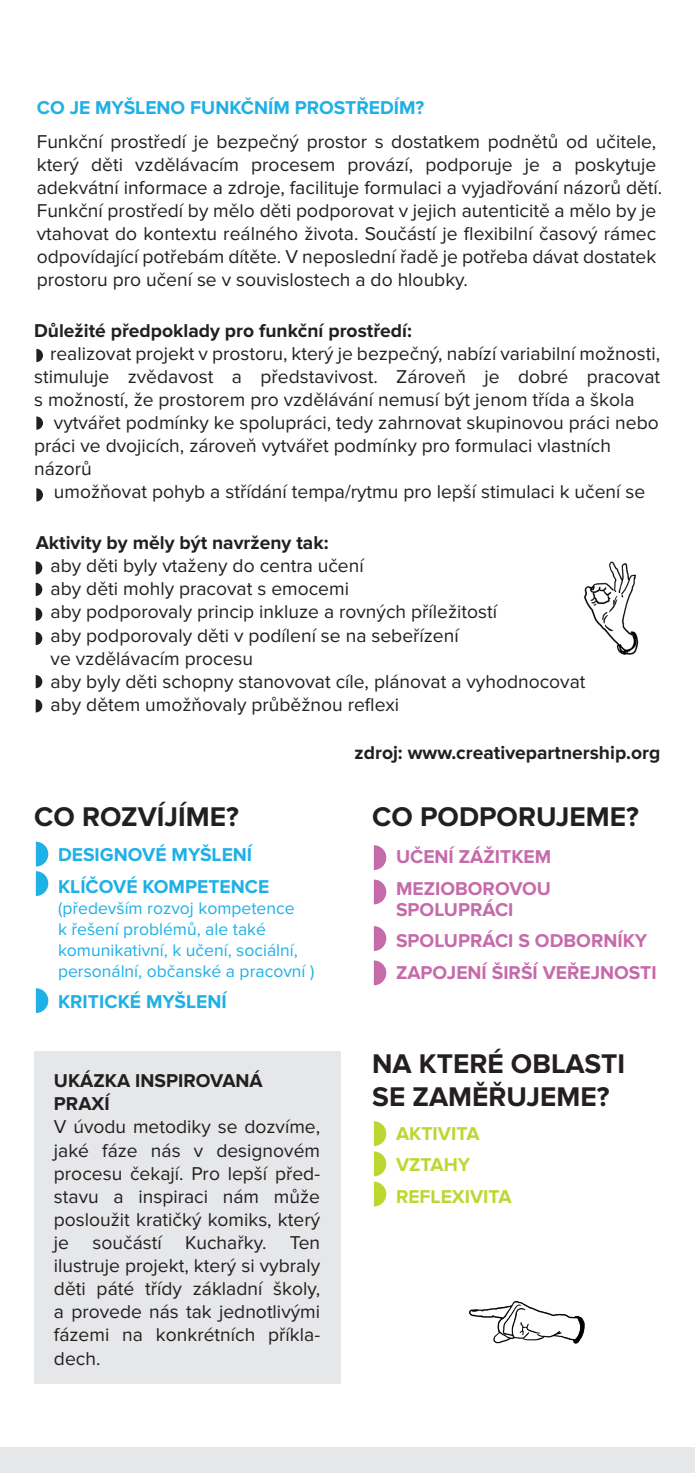
<style>
.page{position:relative;width:695px;height:1474px;background:#fff}
.page>*{position:absolute;margin:0;border:0;box-sizing:border-box;transform-origin:0 0}
.t1{font:700 28px/33.6px "Proxima Nova";color:#231f20}
.t2{font:19.25px/23.1px "Proxima Nova";color:#231f20}
.t3{font:700 19.25px/23.1px "Proxima Nova";color:#231f20}
.t4{font:700 19.25px/31.5px "Proxima Nova";color:#c66aaa}
.t5{font:700 19.25px/31.5px "Proxima Nova";color:#1fb0e6}
.t6{font:700 19.25px/31.5px "Proxima Nova";color:#bed630}
.t7{font:17.5px/21px "Proxima Nova";color:#1fb0e6}
</style>
<div class="page">
<div style="left:35px;top:1051px;width:306px;height:332px;background:#e6e7e9"></div>
<svg style="left:36px;top:841px;width:12px;height:55px"></svg>
<svg style="left:36px;top:988px;width:12px;height:25px"></svg>
<svg style="left:374px;top:1121px;width:12px;height:85px"></svg>
<svg style="left:374px;top:845px;width:12px;height:25px"></svg>
<svg style="left:374px;top:879px;width:12px;height:25px"></svg>
<svg style="left:374px;top:926px;width:12px;height:25px"></svg>
<svg style="left:374px;top:960px;width:12px;height:25px"></svg>
<svg style="left:36px;top:349px;width:7px;height:13px"></svg>
<svg style="left:36px;top:416px;width:7px;height:14px"></svg>
<svg style="left:36px;top:488px;width:7px;height:13px"></svg>
<svg style="left:36px;top:561px;width:6px;height:13px"></svg>
<svg style="left:36px;top:607px;width:6px;height:14px"></svg>
<svg style="left:36px;top:632px;width:6px;height:13px"></svg>
<svg style="left:36px;top:675px;width:6px;height:13px"></svg>
<svg style="left:36px;top:699px;width:6px;height:13px"></svg>
<svg style="left:36px;top:582px;width:6px;height:14px"></svg>
<div style="left:0;top:1447px;width:694px;height:26px;background:#e6e7e9"></div>
<img style="left:469px;top:1301px;width:116px;height:43px">
<img style="left:584px;top:561px;width:55px;height:94px">
<p class="t5" style="left:37px;top:93px;width:389px">CO JE MYŠLENO FUNKČNÍM PROSTŘEDÍM?</p>
<p class="t2" style="left:37px;top:130px;width:627px">Funkční prostředí je bezpečný prostor s dostatkem podnětů od učitele, který děti vzdělávacím procesem provází, podporuje je a poskytuje adekvátní informace a zdroje, facilituje formulaci a vyjadřování názorů dětí.<br>Funkční prostředí by mělo děti podporovat v jejich autenticitě a mělo by je vtahovat do kontextu reálného života. Součástí je flexibilní časový rámec odpovídající potřebám dítěte. V neposlední řadě je potřeba dávat dostatek prostoru pro učení se v souvislostech a do hloubky.</p>
<p class="t3" style="left:34px;top:319px;width:379px">Důležité předpoklady pro funkční prostředí:</p>
<p class="t2" style="left:34px;top:342px;width:627px;text-align:justify;text-indent:16px">realizovat projekt v prostoru, který je bezpečný, nabízí variabilní možnosti, stimuluje zvědavost a představivost. Zároveň je dobré pracovat s možností, že prostorem pro vzdělávání nemusí být jenom třída a škola</p>
<p class="t2" style="left:34px;top:411px;width:626px;text-indent:20px">vytvářet podmínky ke spolupráci, tedy zahrnovat skupinovou práci nebo práci ve dvojicích, zároveň vytvářet podmínky pro formulaci vlastních názorů</p>
<p class="t2" style="left:54px;top:481px;width:592px">umožňovat pohyb a střídání tempa/rytmu pro lepší stimulaci k učení se</p>
<p class="t3" style="left:36px;top:531px;width:294px">Aktivity by měly být navrženy tak:</p>
<p class="t2" style="left:51px;top:554px;width:536px">aby děti byly vtaženy do centra učení<br>aby děti mohly pracovat s emocemi<br>aby podporovaly princip inkluze a rovných příležitostí<br>aby podporovaly děti v podílení se na sebeřízení<br>ve vzdělávacím procesu<br>aby byly děti schopny stanovovat cíle, plánovat a vyhodnocovat aby dětem umožňovaly průběžnou reflexi</p>
<h1 class="t1" style="left:34px;top:800px;width:206px">CO ROZVÍJÍME?</h1>
<p class="t5" style="left:58px;top:839px;width:213px">DESIGNOVÉ MYŠLENÍ<br>KLÍČOVÉ KOMPETENCE</p>
<p class="t7" style="left:58px;top:897px;width:258px">(především rozvoj kompetence<br>k řešení problémů, ale také komunikativní, k učení, sociální, personální, občanské a pracovní )</p>
<p class="t5" style="left:58px;top:986px;width:170px">KRITICKÉ MYŠLENÍ</p>
<p class="t3" style="left:54px;top:1069px;width:210px">UKÁZKA INSPIROVANÁ<br>PRAXÍ</p>
<p class="t2" style="left:54px;top:1115px;width:268px;text-align:justify">V úvodu metodiky se dozvíme, jaké fáze nás v designovém procesu čekají. Pro lepší před&shy;stavu a inspiraci nám může posloužit kratičký komiks, který je součástí Kuchařky. Ten ilustruje projekt, který si vybraly děti páté třídy základní školy, a provede nás tak jednotlivými fázemi na konkrétních příkla&shy;dech.</p>
<p class="t3" style="left:354px;top:741px;width:307px">zdroj: www.creativepartnership.org</p>
<h1 class="t1" style="left:372px;top:800px;width:268px">CO PODPORUJEME?</h1>
<p class="t4" style="left:396px;top:841px;width:157px">UČENÍ ZÁŽITKEM<br>MEZIOBOROVOU</p>
<p class="t4" style="left:396px;top:894px;width:262px">SPOLUPRÁCI<br>SPOLUPRÁCI S ODBORNÍKY<br>ZAPOJENÍ ŠIRŠÍ VEŘEJNOSTI</p>
<h1 class="t1" style="left:372px;top:1047px;width:254px">NA KTERÉ OBLASTI<br>SE ZAMĚŘUJEME?</h1>
<p class="t6" style="left:396px;top:1118px;width:117px">AKTIVITA<br>VZTAHY<br>REFLEXIVITA</p>
</div>
